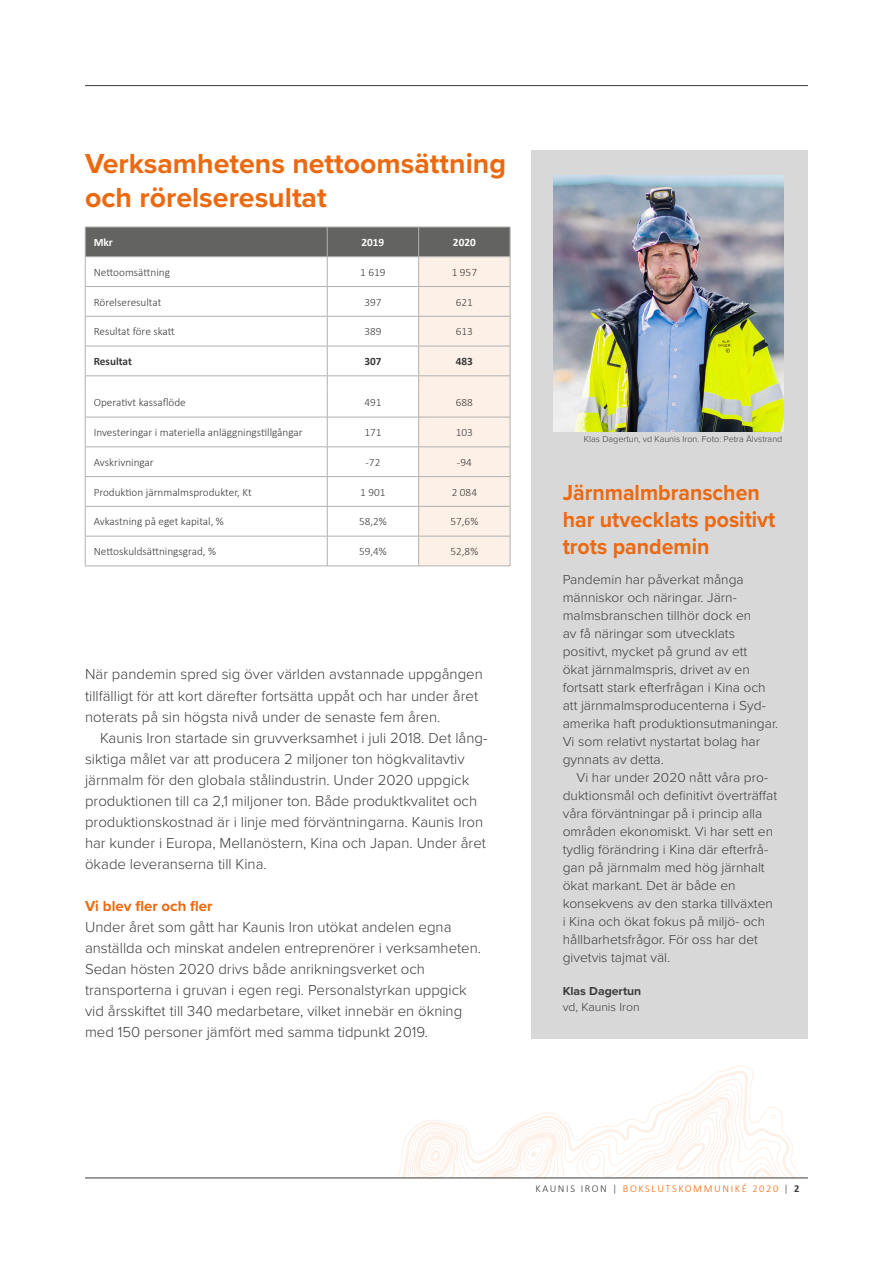
<style>
.page{position:relative;width:893px;height:1263px;background:#fff}
.page>*{position:absolute;margin:0;border:0;box-sizing:border-box;transform-origin:0 0}
.t1{font:700 28.5px/34.2px "Proxima Nova";color:#ec6910}
.t2{font:700 22.5px/27px "Proxima Nova";color:#ec6910;scale:.95 1}
.text_left{font:300 15px/21px "Proxima Nova";color:#3c3c3b}
.text_left-2{font:700 15px "Proxima Nova";color:#ec6910}
.text_left-3{font:300 13.5px "Proxima Nova";color:#3c3c3b}
.text_left-4{font:300 12px "Proxima Nova";color:#3c3c3b}
.text_left-5{font:700 12px "Proxima Nova";color:#3c3c3b}
.t3{font:300 11.25px "Calibri";color:#3c3c3b}
.t4{font:700 11.25px "Calibri";color:#3c3c3b}
.t5{font:700 11.25px "Calibri";color:#fff}
.Address{font:300 10.5px "Calibri";letter-spacing:.15em;color:#ec6910}
.text_left-6{font:300 9px "Proxima Nova";color:#3c3c3b}
.s1{color:#3c3c3b}
.s2{font-weight:700;color:#3c3c3b}
</style>
<div class="page">
<svg style="left:391px;top:1065px;width:409px;height:113px"></svg>
<hr style="left:85px;top:1178px;width:723px;height:1px;background:#3c3c3b">
<hr style="left:85px;top:566px;width:242px;height:1px;background:#b1b1b1">
<hr style="left:327px;top:566px;width:92px;height:1px;background:#b1b1b1">
<hr style="left:419px;top:566px;width:91px;height:1px;background:#b1b1b1">
<svg style="left:85px;top:227px;width:426px;height:339px"></svg>
<hr style="left:327px;top:536px;width:92px;height:1px;background:#b1b1b1">
<hr style="left:419px;top:536px;width:91px;height:1px;background:#b1b1b1">
<hr style="left:510px;top:536px;width:1px;height:30px;background:#b1b1b1">
<hr style="left:85px;top:85px;width:723px;height:1px;background:#3c3c3b">
<div style="left:531px;top:150px;width:277px;height:889px;background:#d8d8d8"></div>
<img style="left:554px;top:175px;width:229px;height:257px">
<p class="t1" style="left:85px;top:146px;width:423px">Verksamhetens nettoomsättning och rörelseresultat</p>
<p class="t5" style="left:94px;top:234px;width:21px">Mkr</p>
<p class="t5" style="left:362px;top:234px;width:24px">2019</p>
<p class="t5" style="left:453px;top:234px;width:24px">2020</p>
<p class="t3" style="left:94px;top:265px;width:78px">Nettoomsättning</p>
<p class="t3" style="left:360px;top:265px;width:27px">1 619</p>
<p class="t3" style="left:452px;top:265px;width:27px">1 957</p>
<p class="t3" style="left:94px;top:295px;width:69px">Rörelseresultat</p>
<p class="t3" style="left:364px;top:295px;width:19px">397</p>
<p class="t3" style="left:456px;top:295px;width:19px">621</p>
<p class="t3" style="left:94px;top:325px;width:83px">Resultat före skatt</p>
<p class="t3" style="left:364px;top:325px;width:19px">389</p>
<p class="t3" style="left:456px;top:325px;width:19px">613</p>
<p class="t4" style="left:94px;top:353px;width:40px">Resultat</p>
<p class="t4" style="left:364px;top:353px;width:19px">307</p>
<p class="t4" style="left:456px;top:353px;width:19px">483</p>
<p class="t3" style="left:94px;top:396px;width:93px">Operativt kassaflöde</p>
<p class="t3" style="left:364px;top:396px;width:19px">491</p>
<p class="t3" style="left:456px;top:396px;width:19px">688</p>
<p class="t3" style="left:94px;top:425px;width:210px">Investeringar i materiella anläggningstillgångar</p>
<p class="t3" style="left:364px;top:425px;width:19px">171</p>
<p class="t3" style="left:456px;top:425px;width:19px">103</p>
<p class="t3" style="left:94px;top:455px;width:62px">Avskrivningar</p>
<p class="t3" style="left:365px;top:455px;width:16px">-72</p>
<p class="t3" style="left:457px;top:455px;width:16px">-94</p>
<p class="t3" style="left:94px;top:485px;width:160px">Produktion järnmalmsprodukter, Kt</p>
<p class="t3" style="left:360px;top:485px;width:27px">1 901</p>
<p class="t3" style="left:452px;top:485px;width:27px">2 084</p>
<p class="t3" style="left:94px;top:515px;width:132px">Avkastning på eget kapital, %</p>
<p class="t3" style="left:359px;top:515px;width:29px">58,2%</p>
<p class="t3" style="left:450px;top:515px;width:29px">57,6%</p>
<p class="t3" style="left:94px;top:544px;width:124px">Nettoskuldsättningsgrad, %</p>
<p class="t3" style="left:359px;top:544px;width:29px">59,4%</p>
<p class="t3" style="left:450px;top:544px;width:29px">52,8%</p>
<p class="text_left" style="left:85px;top:663px;width:399px">När pandemin spred sig över världen avstannade uppgången tillfälligt för att kort därefter fortsätta uppåt och har under året noterats på sin högsta nivå under de senaste fem åren.</p>
<p class="text_left" style="left:85px;top:726px;width:403px;text-indent:15px">Kaunis Iron startade sin gruvverksamhet i juli 2018. Det lång&shy;siktiga målet var att producera 2 miljoner ton högkvalitavtiv järnmalm för den globala stålindustrin. Under 2020 uppgick produktionen till ca 2,1 miljoner ton. Både produktkvalitet och produktionskostnad är i linje med förväntningarna. Kaunis Iron har kunder i Europa, Mellanöstern, Kina och Japan. Under året ökade leveranserna till Kina.</p>
<p class="text_left-2" style="left:85px;top:894px;width:129px">Vi blev fler och fler</p>
<p class="text_left" style="left:85px;top:915px;width:398px">Under året som gått har Kaunis Iron utökat andelen egna anställda och minskat andelen entreprenörer i verksamheten.<br>Sedan hösten 2020 drivs både anrikningsverket och transporterna i gruvan i egen regi. Personalstyrkan uppgick vid årsskiftet till 340 medarbetare, vilket innebär en ökning med 150 personer jämfört med samma tidpunkt 2019.</p>
<p class="text_left-6" style="left:584px;top:433px;width:200px">Klas Dagertun, vd Kaunis Iron. Foto: Petra Älvstrand</p>
<p class="t2" style="left:563px;top:479px;width:225px">Järnmalmbranschen har utvecklats positivt trots pandemin</p>
<p class="text_left-3" style="left:563px;top:569px;width:183px">Pandemin har påverkat många</p>
<p class="text_left-3" style="left:563px;top:587px;width:176px">människor och näringar. Järn-</p>
<p class="text_left-3" style="left:563px;top:605px;width:190px">malmsbranschen tillhör dock en</p>
<p class="text_left-3" style="left:563px;top:623px;width:174px">av få näringar som utvecklats</p>
<p class="text_left-3" style="left:563px;top:641px;width:186px">positivt, mycket på grund av ett</p>
<p class="text_left-3" style="left:563px;top:659px;width:189px">ökat järnmalmspris, drivet av en</p>
<p class="text_left-3" style="left:563px;top:677px;width:204px">fortsatt stark efterfrågan i Kina och</p>
<p class="text_left-3" style="left:563px;top:695px;width:205px">att järnmalmsproducenterna i Syd-</p>
<p class="text_left-3" style="left:563px;top:713px;width:217px">amerika haft produktionsutmaningar.</p>
<p class="text_left-3" style="left:563px;top:731px;width:199px">Vi som relativt nystartat bolag har</p>
<p class="text_left-3" style="left:563px;top:749px;width:102px">gynnats av detta.</p>
<p class="text_left-3" style="left:576px;top:767px;width:193px">Vi har under 2020 nått våra pro-</p>
<p class="text_left-3" style="left:563px;top:785px;width:216px">duktionsmål och definitivt överträffat</p>
<p class="text_left-3" style="left:563px;top:803px;width:201px">våra förväntningar på i princip alla</p>
<p class="text_left-3" style="left:563px;top:821px;width:212px">områden ekonomiskt. Vi har sett en</p>
<p class="text_left-3" style="left:563px;top:839px;width:207px">tydlig förändring i Kina där efterfrå-</p>
<p class="text_left-3" style="left:563px;top:857px;width:204px">gan på järnmalm med hög järnhalt</p>
<p class="text_left-3" style="left:563px;top:875px;width:174px">ökat markant. Det är både en</p>
<p class="text_left-3" style="left:563px;top:893px;width:212px">konsekvens av den starka tillväxten</p>
<p class="text_left-3" style="left:563px;top:911px;width:204px">i Kina och ökat fokus på miljö- och</p>
<p class="text_left-3" style="left:563px;top:929px;width:197px">hållbarhetsfrågor. För oss har det</p>
<p class="text_left-3" style="left:563px;top:947px;width:109px">givetvis tajmat väl.</p>
<p class="text_left-5" style="left:563px;top:982px;width:80px">Klas Dagertun</p>
<p class="text_left-4" style="left:563px;top:998px;width:78px">vd, Kaunis Iron</p>
<p class="Address" style="left:535px;top:1182px;width:265px"><span class="s1">KAUNIS IRON |</span> BOKSLUTSKOMMUNIKÉ 2020 <span class="s1">|</span> <span class="s2">2</span></p>
</div>
